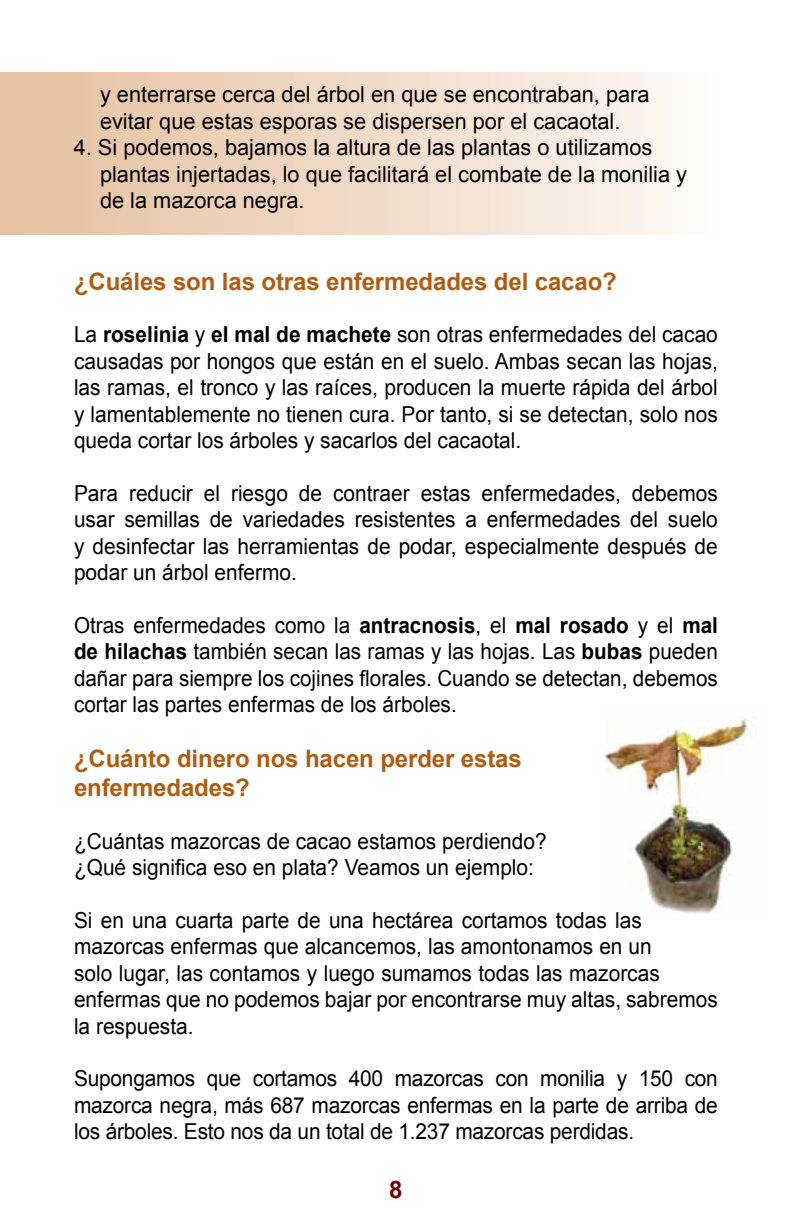
<style>
.page{position:relative;width:792px;height:1224px;background:#fff}
.page>*{position:absolute;margin:0;border:0;box-sizing:border-box;transform-origin:0 0}
.t1{font:700 24px/28.8px "Arial";letter-spacing:-.005em;color:#b15c12}
.t2{font:700 24px "Arial";color:#700000}
.t3{font:22px/26.4px "Arial";color:#000;text-align:justify;scale:.95 1}
.t4{font:22px/26.4px "Arial";color:#000}
.t5{font:22px/26.4px "Arial";color:#000;text-align:justify;scale:.94 1}
.s1{font-weight:700}
</style>
<div class="page">
<img style="left:606px;top:717px;width:142px;height:197px">
<div style="left:0;top:72px;width:720px;height:162px;background:linear-gradient(to right,#e5be9d,#fdfaf7)"></div>
<p class="t4" style="left:100px;top:82px;width:551px">y enterrarse cerca del árbol en que se encontraban, para evitar que estas esporas se dispersen por el cacaotal.</p>
<p class="t4" style="left:100px;top:135px;width:589px;text-indent:-26px">4. Si podemos, bajamos la altura de las plantas o utilizamos plantas injertadas, lo que facilitará el combate de la monilia y de la mazorca negra.</p>
<p class="t1" style="left:74px;top:268px;width:544px">¿Cuáles son las otras enfermedades del cacao?</p>
<p class="t3" style="left:74px;top:322px;width:679px">La <span class="s1">roselinia</span> y <span class="s1">el mal de machete</span> son otras enfermedades del cacao causadas por hongos que están en el suelo. Ambas secan las hojas, las ramas, el tronco y las raíces, producen la muerte rápida del árbol y lamentablemente no tienen cura. Por tanto, si se detectan, solo nos queda cortar los árboles y sacarlos del cacaotal.</p>
<p class="t3" style="left:74px;top:480px;width:679px">Para reducir el riesgo de contraer estas enfermedades, debemos usar semillas de variedades resistentes a enfermedades del suelo y desinfectar las herramientas de podar, especialmente después de podar un árbol enfermo.</p>
<p class="t5" style="left:74px;top:612px;width:687px">Otras enfermedades como la <span class="s1">antracnosis</span>, el <span class="s1">mal rosado</span> y el <span class="s1">mal de hilachas</span> también secan las ramas y las hojas. Las <span class="s1">bubas</span> pueden dañar para siempre los cojines florales. Cuando se detectan, debemos cortar las partes enfermas de los árboles.</p>
<p class="t1" style="left:74px;top:745px;width:449px">¿Cuánto dinero nos hacen perder estas enfermedades?</p>
<p class="t3" style="left:74px;top:828px;width:499px">¿Cuántas mazorcas de cacao estamos perdiendo? ¿Qué significa eso en plata? Veamos un ejemplo:</p>
<p class="t3" style="left:74px;top:907px;width:679px;text-align:left">Si en una cuarta parte de una hectárea cortamos todas las mazorcas enfermas que alcancemos, las amontonamos en un<br>solo lugar, las contamos y luego sumamos todas las mazorcas enfermas que no podemos bajar por encontrarse muy altas, sabremos la respuesta.</p>
<p class="t3" style="left:74px;top:1066px;width:679px">Supongamos que cortamos 400 mazorcas con monilia y 150 con mazorca negra, más 687 mazorcas enfermas en la parte de arriba de los árboles. Esto nos da un total de 1.237 mazorcas perdidas.</p>
<p class="t2" style="left:389px;top:1174px;width:15px">8</p>
</div>
